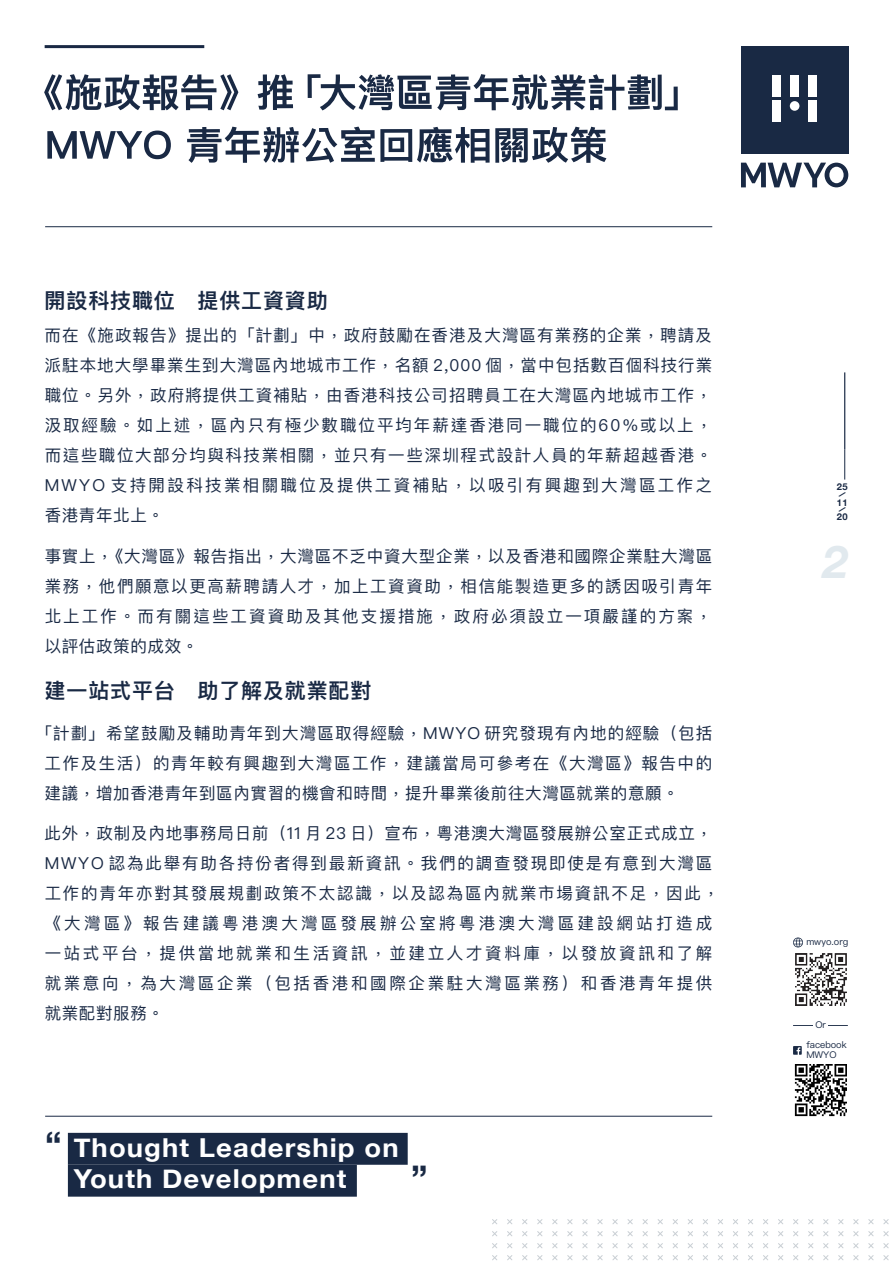
<style>
.page{position:relative;width:893px;height:1263px;background:#fff}
.page>*{position:absolute;margin:0;border:0;box-sizing:border-box;transform-origin:0 0}
.t1{font:italic 700 45px "Helvetica Neue";color:#e1e9ee}
.t2{font:700 33.9px "Helvetica Neue";color:#192944;scale:1.05 1}
.t3{font:700 26.1px/30.3px "Helvetica Neue";letter-spacing:.04em;color:#fff;scale:1.05 1}
.t4{font:600 21px "Ping Fang TC";letter-spacing:.04em;color:#192944}
.t5{font:16.5px/30px "Ping Fang TC";letter-spacing:.11em;color:#192944;text-align:justify}
.t6{font:9.3px/9.9px "Ping Fang TC";color:#192944}
.t7{font:700 9.3px/15.5px "Helvetica Neue";color:#192944}
</style>
<div class="page">
<svg style="left:718px;top:1255px;width:5px;height:5px"></svg>
<svg style="left:718px;top:1243px;width:5px;height:5px"></svg>
<svg style="left:718px;top:1231px;width:5px;height:5px"></svg>
<svg style="left:718px;top:1219px;width:5px;height:5px"></svg>
<svg style="left:703px;top:1255px;width:5px;height:5px"></svg>
<svg style="left:703px;top:1243px;width:5px;height:5px"></svg>
<svg style="left:703px;top:1231px;width:5px;height:5px"></svg>
<svg style="left:703px;top:1219px;width:5px;height:5px"></svg>
<svg style="left:688px;top:1255px;width:5px;height:5px"></svg>
<svg style="left:688px;top:1243px;width:5px;height:5px"></svg>
<svg style="left:688px;top:1231px;width:5px;height:5px"></svg>
<svg style="left:688px;top:1219px;width:5px;height:5px"></svg>
<svg style="left:673px;top:1255px;width:5px;height:5px"></svg>
<svg style="left:673px;top:1243px;width:5px;height:5px"></svg>
<svg style="left:673px;top:1231px;width:5px;height:5px"></svg>
<svg style="left:673px;top:1219px;width:5px;height:5px"></svg>
<svg style="left:658px;top:1255px;width:5px;height:5px"></svg>
<svg style="left:658px;top:1243px;width:5px;height:5px"></svg>
<svg style="left:658px;top:1231px;width:5px;height:5px"></svg>
<svg style="left:658px;top:1219px;width:5px;height:5px"></svg>
<svg style="left:642px;top:1255px;width:6px;height:5px"></svg>
<svg style="left:642px;top:1243px;width:6px;height:5px"></svg>
<svg style="left:642px;top:1231px;width:6px;height:5px"></svg>
<svg style="left:642px;top:1219px;width:6px;height:5px"></svg>
<svg style="left:627px;top:1255px;width:6px;height:5px"></svg>
<svg style="left:627px;top:1243px;width:6px;height:5px"></svg>
<svg style="left:627px;top:1231px;width:6px;height:5px"></svg>
<svg style="left:627px;top:1219px;width:6px;height:5px"></svg>
<svg style="left:612px;top:1255px;width:6px;height:5px"></svg>
<svg style="left:612px;top:1243px;width:6px;height:5px"></svg>
<svg style="left:612px;top:1231px;width:6px;height:5px"></svg>
<svg style="left:612px;top:1219px;width:6px;height:5px"></svg>
<svg style="left:597px;top:1255px;width:6px;height:5px"></svg>
<svg style="left:597px;top:1243px;width:6px;height:5px"></svg>
<svg style="left:597px;top:1231px;width:6px;height:5px"></svg>
<svg style="left:597px;top:1219px;width:6px;height:5px"></svg>
<svg style="left:582px;top:1255px;width:6px;height:5px"></svg>
<svg style="left:582px;top:1243px;width:6px;height:5px"></svg>
<svg style="left:582px;top:1231px;width:6px;height:5px"></svg>
<svg style="left:582px;top:1219px;width:6px;height:5px"></svg>
<svg style="left:567px;top:1255px;width:5px;height:5px"></svg>
<svg style="left:567px;top:1243px;width:5px;height:5px"></svg>
<svg style="left:567px;top:1231px;width:5px;height:5px"></svg>
<svg style="left:567px;top:1219px;width:5px;height:5px"></svg>
<svg style="left:552px;top:1255px;width:5px;height:5px"></svg>
<svg style="left:552px;top:1243px;width:5px;height:5px"></svg>
<svg style="left:552px;top:1231px;width:5px;height:5px"></svg>
<svg style="left:552px;top:1219px;width:5px;height:5px"></svg>
<svg style="left:537px;top:1255px;width:5px;height:5px"></svg>
<svg style="left:537px;top:1243px;width:5px;height:5px"></svg>
<svg style="left:537px;top:1231px;width:5px;height:5px"></svg>
<svg style="left:537px;top:1219px;width:5px;height:5px"></svg>
<svg style="left:522px;top:1255px;width:5px;height:5px"></svg>
<svg style="left:522px;top:1243px;width:5px;height:5px"></svg>
<svg style="left:522px;top:1231px;width:5px;height:5px"></svg>
<svg style="left:522px;top:1219px;width:5px;height:5px"></svg>
<svg style="left:507px;top:1255px;width:5px;height:5px"></svg>
<svg style="left:507px;top:1243px;width:5px;height:5px"></svg>
<svg style="left:507px;top:1231px;width:5px;height:5px"></svg>
<svg style="left:507px;top:1219px;width:5px;height:5px"></svg>
<svg style="left:492px;top:1255px;width:5px;height:5px"></svg>
<svg style="left:492px;top:1243px;width:5px;height:5px"></svg>
<svg style="left:492px;top:1231px;width:5px;height:5px"></svg>
<svg style="left:492px;top:1219px;width:5px;height:5px"></svg>
<hr style="left:45px;top:45px;width:159px;height:3px;background:#192944">
<hr style="left:45px;top:226px;width:667px;height:1px;background:#192944">
<hr style="left:45px;top:1116px;width:667px;height:1px;background:#192944">
<div style="left:68px;top:1133px;width:340px;height:32px;background:#192944"></div>
<div style="left:68px;top:1165px;width:289px;height:32px;background:#192944"></div>
<svg style="left:733px;top:969px;width:151px;height:292px"></svg>
<img style="left:795px;top:1064px;width:51px;height:52px">
<svg style="left:793px;top:937px;width:10px;height:10px"></svg>
<img style="left:795px;top:954px;width:51px;height:51px">
<hr style="left:793px;top:1025px;width:55px;height:1px;background:#192944">
<svg style="left:44px;top:74px;width:194px;height:36px"></svg>
<svg style="left:258px;top:74px;width:35px;height:36px"></svg>
<svg style="left:308px;top:74px;width:370px;height:36px"></svg>
<svg style="left:47px;top:131px;width:124px;height:28px"></svg>
<svg style="left:187px;top:127px;width:419px;height:36px"></svg>
<svg style="left:848px;top:1241px;width:9px;height:20px"></svg>
<svg style="left:848px;top:1216px;width:9px;height:22px"></svg>
<svg style="left:866px;top:1216px;width:9px;height:22px"></svg>
<svg style="left:884px;top:1243px;width:5px;height:17px"></svg>
<svg style="left:884px;top:1219px;width:5px;height:17px"></svg>
<svg style="left:866px;top:1242px;width:9px;height:10px"></svg>
<svg style="left:741px;top:46px;width:108px;height:434px"></svg>
<p class="t4" style="left:45px;top:288px;width:285px">開設科技職位　提供工資資助</p>
<p class="t5" style="left:45px;top:320px;width:669px">而在《施政報告》提出的「計劃」中，政府鼓勵在香港及大灣區有業務的企業，聘請及派駐本地大學畢業生到大灣區內地城市工作，名額 2,000 個，當中包括數百個科技行業職位。另外，政府將提供工資補貼，由香港科技公司招聘員工在大灣區內地城市工作，汲取經驗。如上述，區內只有極少數職位平均年薪達香港同一職位的60%或以上，而這些職位大部分均與科技業相關，並只有一些深圳程式設計人員的年薪超越香港。MWYO 支持開設科技業相關職位及提供工資補貼，以吸引有興趣到大灣區工作之香港青年北上。</p>
<p class="t5" style="left:45px;top:541px;width:669px">事實上，《大灣區》報告指出，大灣區不乏中資大型企業，以及香港和國際企業駐大灣區業務，他們願意以更高薪聘請人才，加上工資資助，相信能製造更多的誘因吸引青年北上工作。而有關這些工資資助及其他支援措施，政府必須設立一項嚴謹的方案，以評估政策的成效。</p>
<p class="t4" style="left:45px;top:678px;width:328px">建一站式平台　助了解及就業配對</p>
<p class="t5" style="left:45px;top:718px;width:669px;text-indent:-9px">「計劃」希望鼓勵及輔助青年到大灣區取得經驗，MWYO 研究發現有內地的經驗（包括工作及生活）的青年較有興趣到大灣區工作，建議當局可參考在《大灣區》報告中的建議，增加香港青年到區內實習的機會和時間，提升畢業後前往大灣區就業的意願。</p>
<p class="t5" style="left:45px;top:818px;width:676px;text-align:left">此外，政制及內地事務局日前（11 月 23 日）宣布，粵港澳大灣區發展辦公室正式成立，MWYO 認為此舉有助各持份者得到最新資訊。我們的調查發現即使是有意到大灣區工作的青年亦對其發展規劃政策不太認識，以及認為區內就業市場資訊不足，因此，《大灣區》報告建議粵港澳大灣區發展辦公室將粵港澳大灣區建設網站打造成一站式平台，提供當地就業和生活資訊，並建立人才資料庫，以發放資訊和了解就業意向，為大灣區企業（包括香港和國際企業駐大灣區業務）和香港青年提供就業配對服務。</p>
<h2 class="t2" style="left:45px;top:1117px;width:17px">“</h2>
<h3 class="t3" style="left:74px;top:1133px;width:311px">Thought Leadership on<br>Youth Development</h3>
<h2 class="t2" style="left:411px;top:1151px;width:17px">”</h2>
<p class="t7" style="left:837px;top:479px;width:12px">25<br>11</p>
<p class="t7" style="left:837px;top:509px;width:12px">20</p>
<h1 class="t1" style="left:823px;top:526px;width:27px">2</h1>
<h1 class="t1" style="left:823px;top:526px;width:27px">1</h1>
<p class="t6" style="left:806px;top:937px;width:44px">mwyo.org</p>
<p class="t6" style="left:815px;top:1019px;width:12px">Or</p>
<p class="t6" style="left:806px;top:1040px;width:42px">facebook<br>MWYO</p>
</div>
